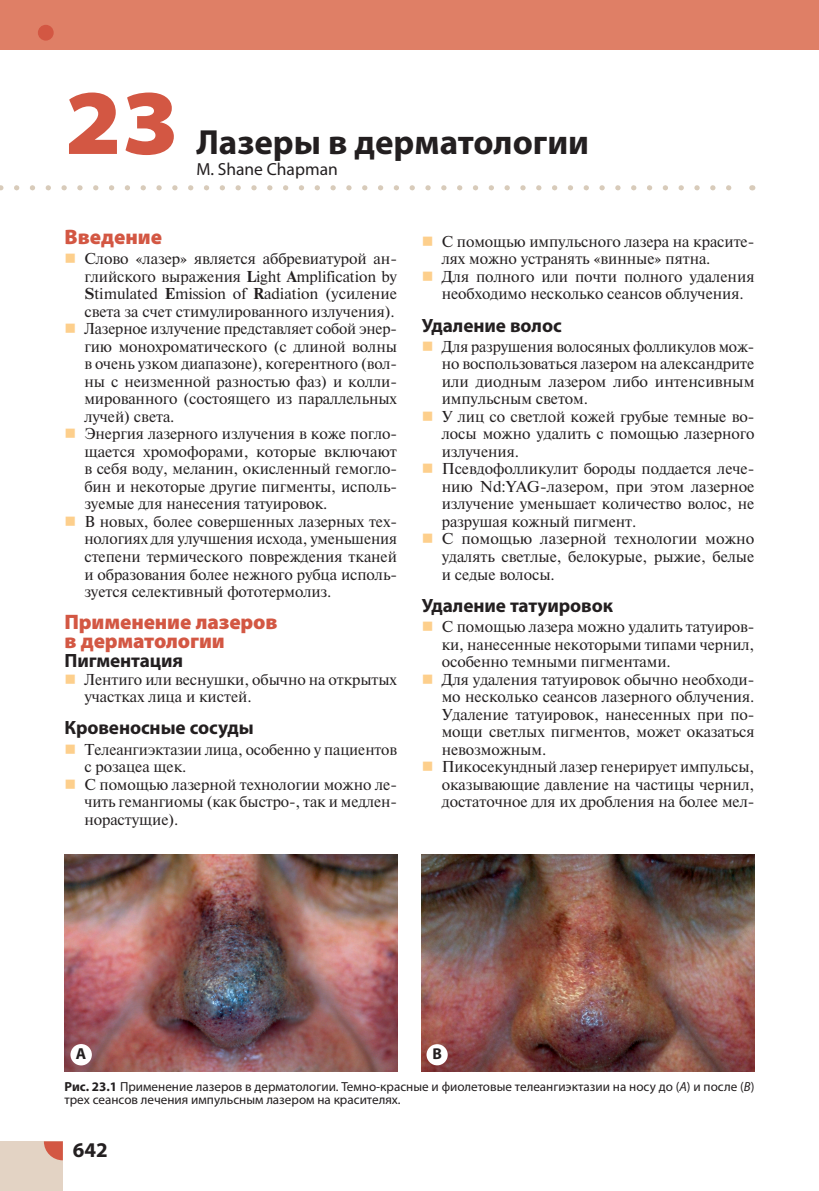
<style>
.page{position:relative;width:819px;height:1191px;background:#fff}
.page>*{position:absolute;margin:0;border:0;box-sizing:border-box;transform-origin:0 0}
.t1{font:900 semi-expanded 92.75px "Myriad Pro";color:#d35743}
.t2{font:700 35px "Myriad Pro";color:#231f20}
.t3{font:900 21px/19.2px "Myriad Pro";letter-spacing:-.005em;color:#d35743}
.t4{font:700 21px "Myriad Pro";color:#231f20}
.t5{font:700 19.25px "Myriad Pro";letter-spacing:-.005em;color:#231f20}
.t6{font:17.5px "Myriad Pro";color:#231f20}
.t7{font:700 15.92px "Myriad";color:#231f20}
.t8{font:15.75px/17.5px "Newton C";letter-spacing:-.005em;color:#231f20}
.t9{font:700 15.75px "Myriad";color:#231f20}
.t10{font:13.12px/13.1px "Myriad Pro";color:#231f20}
.s1{font-weight:700}
.s2{font-style:italic}
</style>
<div class="page">
<div style="left:0;top:0;width:818px;height:50px;background:#df7f66"></div>
<svg style="left:1px;top:185px;width:731px;height:5px"></svg>
<div style="left:0;top:1141px;width:63px;height:50px;background:#e3d3c4"></div>
<svg style="left:44px;top:1141px;width:19px;height:19px"></svg>
<div style="left:38px;top:25px;width:16px;height:16px;background:#d35743;border-radius:50%"></div>
<img style="left:64px;top:854px;width:333px;height:217px">
<div style="left:70px;top:1044px;width:22px;height:21px;background:#fff;border-radius:50%"></div>
<img style="left:422px;top:854px;width:332px;height:217px">
<div style="left:426px;top:1044px;width:21px;height:21px;background:#fff;border-radius:50%"></div>
<h1 class="t1" style="left:64px;top:87px;width:116px">23</h1>
<h2 class="t2" style="left:196px;top:129px;width:394px">Лазеры в дерматологии</h2>
<p class="t6" style="left:196px;top:162px;width:143px">M. Shane Chapman</p>
<h3 class="t3" style="left:64px;top:229px;width:99px">Введение</h3>
<p class="t8" style="left:84px;top:251px;width:314px">Слово «лазер» является аббревиатурой ан&shy;глийского выражения <span class="s1">L</span>ight <span class="s1">A</span>mplification by <span class="s1">S</span>timulated <span class="s1">E</span>mission of <span class="s1">R</span>adiation (усиление света за счет стимулированного излучения).<br>Лазерное излучение представляет собой энер&shy;гию монохроматического (с длиной волны в очень узком диапазоне), когерентного (вол&shy;ны с неизменной разностью фаз) и колли&shy;мированного (состоящего из параллельных лучей) света.<br>Энергия лазерного излучения в коже погло&shy;щается хромофорами, которые включают в себя воду, меланин, окисленный гемогло&shy;бин и некоторые другие пигменты, исполь&shy;зуемые для нанесения татуировок.<br>В новых, более совершенных лазерных тех&shy;нологиях для улучшения исхода, уменьшения степени термического повреждения тканей и образования более нежного рубца исполь&shy;зуется селективный фототермолиз.</p>
<h3 class="t3" style="left:64px;top:613px;width:214px">Применение лазеров в дерматологии</h3>
<p class="t5" style="left:64px;top:653px;width:120px">Пигментация</p>
<p class="t8" style="left:84px;top:671px;width:314px">Лентиго или веснушки, обычно на открытых участках лица и кистей.</p>
<p class="t5" style="left:64px;top:720px;width:191px">Кровеносные сосуды</p>
<p class="t8" style="left:84px;top:741px;width:314px">Телеангиэктазии лица, особенно у пациентов с розацеа щек.<br>С помощью лазерной технологии можно ле&shy;чить гемангиомы (как быстро-, так и медлен&shy;норастущие).</p>
<p class="t8" style="left:441px;top:234px;width:314px">С помощью импульсного лазера на красите&shy;лях можно устранять «винные» пятна.<br>Для полного или почти полного удаления необходимо несколько сеансов облучения.</p>
<p class="t5" style="left:422px;top:318px;width:141px">Удаление волос</p>
<p class="t8" style="left:441px;top:339px;width:314px">Для разрушения волосяных фолликулов мож&shy;но воспользоваться лазером на александрите или диодным лазером либо интенсивным импульсным светом.<br>У лиц со светлой кожей грубые темные во&shy;лосы можно удалить с помощью лазерного излучения.<br>Псевдофолликулит бороды поддается лече&shy;нию Nd:YAG-лазером, при этом лазерное излучение уменьшает количество волос, не разрушая кожный пигмент.<br>С помощью лазерной технологии можно удалять светлые, белокурые, рыжие, белые и седые волосы.</p>
<p class="t5" style="left:422px;top:598px;width:192px">Удаление татуировок</p>
<p class="t8" style="left:441px;top:619px;width:314px">С помощью лазера можно удалить татуиров&shy;ки, нанесенные некоторыми типами чернил, особенно темными пигментами.<br>Для удаления татуировок обычно необходи&shy;мо несколько сеансов лазерного облучения.<br>Удаление татуировок, нанесенных при по&shy;мощи светлых пигментов, может оказаться невозможным.<br>Пикосекундный лазер генерирует импульсы, оказывающие давление на частицы чернил, достаточное для их дробления на более мел-</p>
<p class="t7" style="left:76px;top:1048px;width:12px">A</p>
<p class="t9" style="left:432px;top:1048px;width:11px">B</p>
<p class="t10" style="left:64px;top:1081px;width:691px"><span class="s1">Рис. 23.1</span> Применение лазеров в дерматологии. Темно-красные и фиолетовые телеангиэктазии на носу до (<span class="s2">A</span>) и после (<span class="s2">B</span>) трех сеансов лечения импульсным лазером на красителях.</p>
<h3 class="t4" style="left:73px;top:1142px;width:36px">642</h3>
</div>
